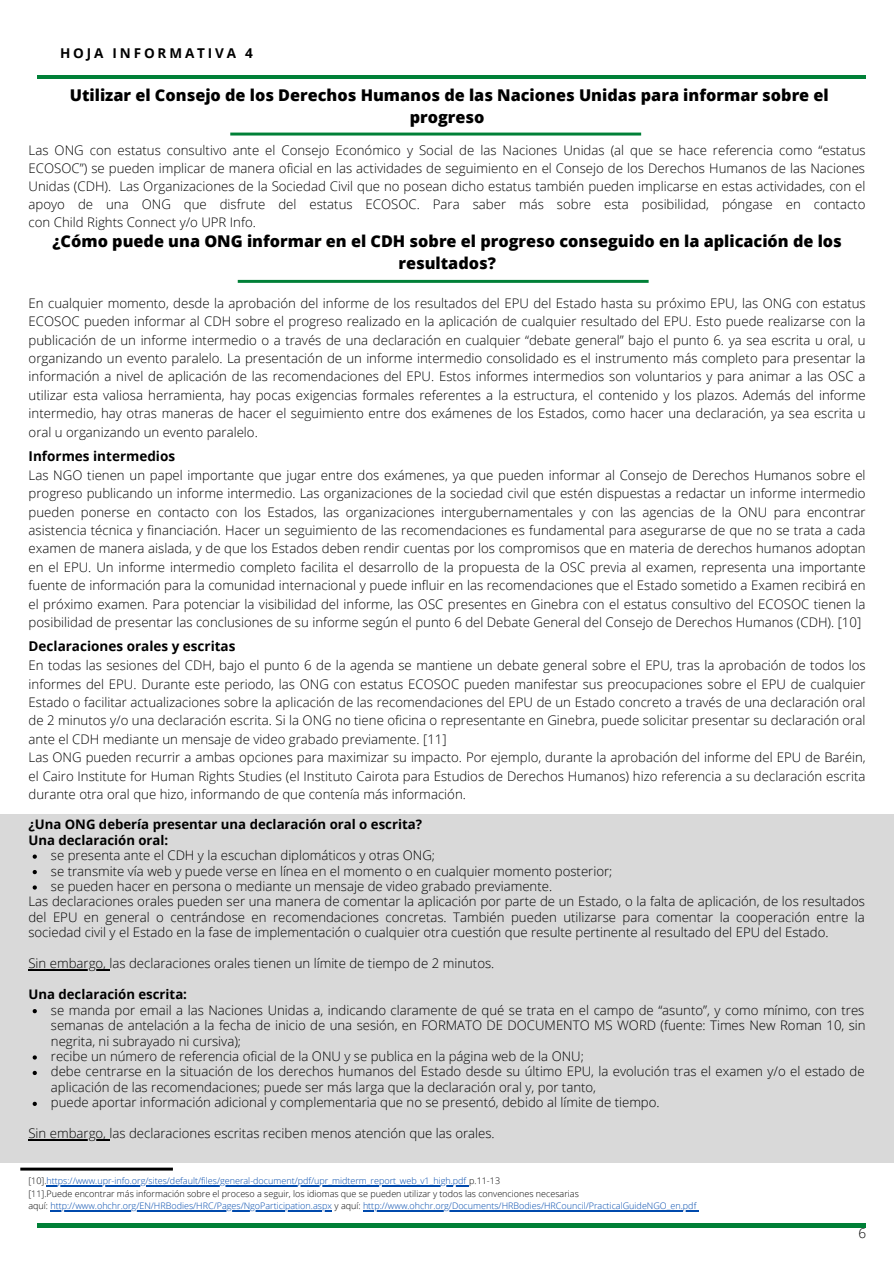
<style>
.page{position:relative;width:894px;height:1264px;background:#fff}
.page>*{position:absolute;margin:0;border:0;box-sizing:border-box;transform-origin:0 0}
.t1{font:800 16.2px/22.5px "Open Sans";color:#000;text-align:center}
.t2{font:700 13.5px "Open Sans";color:#000}
.t3{font:700 13.5px "Open Sans";letter-spacing:.21em;color:#000}
.t4{font:300 13.5px "Open Sans";color:#000}
.t5{font:300 13.2px/18.5px "Open Sans";color:#000;text-align:justify}
.t6{font:700 13.2px "Open Sans";color:#000}
.t7{font:300 9px/12.5px "Open Sans";color:#004aad}
.s1{color:#000}
</style>
<div class="page">
<hr style="left:37px;top:1223px;width:828px;height:3px;background:#008037">
<hr style="left:37px;top:75px;width:828px;height:3px;background:#008037">
<svg style="left:20px;top:1167px;width:153px;height:3px"></svg>
<hr style="left:47px;top:1185px;width:422px;height:1px;background:#004aad">
<hr style="left:50px;top:1210px;width:282px;height:1px;background:#004aad">
<hr style="left:363px;top:1210px;width:333px;height:1px;background:#004aad">
<svg style="left:238px;top:280px;width:410px;height:3px"></svg>
<div style="left:0;top:813px;width:893px;height:349px;background:#d9d9d9"></div>
<svg style="left:33px;top:854px;width:4px;height:4px"></svg>
<svg style="left:33px;top:870px;width:4px;height:4px"></svg>
<svg style="left:33px;top:885px;width:4px;height:4px"></svg>
<svg style="left:33px;top:1009px;width:4px;height:4px"></svg>
<svg style="left:33px;top:1055px;width:4px;height:4px"></svg>
<svg style="left:33px;top:1070px;width:4px;height:5px"></svg>
<svg style="left:33px;top:1101px;width:4px;height:4px"></svg>
<hr style="left:28px;top:969px;width:81px;height:2px;background:#000">
<hr style="left:28px;top:1139px;width:81px;height:2px;background:#000">
<svg style="left:230px;top:133px;width:411px;height:2px"></svg>
<p class="t3" style="left:60px;top:43px;width:194px">HOJA INFORMATIVA 4</p>
<p class="t1" style="left:70px;top:83px;width:760px">Utilizar el Consejo de los Derechos Humanos de las Naciones Unidas para informar sobre el progreso</p>
<p class="t5" style="left:29px;top:141px;width:838px;line-height:18px">Las ONG con estatus consultivo ante el Consejo Económico y Social de las Naciones Unidas (al que se hace referencia como “estatus ECOSOC”) se pueden implicar de manera oficial en las actividades de seguimiento en el Consejo de los Derechos Humanos de las Naciones Unidas (CDH). Las Organizaciones de la Sociedad Civil que no posean dicho estatus también pueden implicarse en estas actividades, con el apoyo de una ONG que disfrute del estatus ECOSOC. Para saber más sobre esta posibilidad, póngase en contacto con Child Rights Connect y/o UPR Info.</p>
<p class="t1" style="left:52px;top:229px;width:790px">¿Cómo puede una ONG informar en el CDH sobre el progreso conseguido en la aplicación de los resultados?</p>
<p class="t5" style="left:29px;top:293px;width:838px">En cualquier momento, desde la aprobación del informe de los resultados del EPU del Estado hasta su próximo EPU, las ONG con estatus ECOSOC pueden informar al CDH sobre el progreso realizado en la aplicación de cualquier resultado del EPU. Esto puede realizarse con la publicación de un informe intermedio o a través de una declaración en cualquier “debate general” bajo el punto 6. ya sea escrita u oral, u organizando un evento paralelo. La presentación de un informe intermedio consolidado es el instrumento más completo para presentar la información a nivel de aplicación de las recomendaciones del EPU. Estos informes intermedios son voluntarios y para animar a las OSC a utilizar esta valiosa herramienta, hay pocas exigencias formales referentes a la estructura, el contenido y los plazos. Además del informe intermedio, hay otras maneras de hacer el seguimiento entre dos exámenes de los Estados, como hacer una declaración, ya sea escrita u oral u organizando un evento paralelo.</p>
<p class="t2" style="left:29px;top:446px;width:148px">Informes intermedios</p>
<p class="t5" style="left:29px;top:465px;width:838px">Las NGO tienen un papel importante que jugar entre dos exámenes, ya que pueden informar al Consejo de Derechos Humanos sobre el progreso publicando un informe intermedio. Las organizaciones de la sociedad civil que estén dispuestas a redactar un informe intermedio pueden ponerse en contacto con los Estados, las organizaciones intergubernamentales y con las agencias de la ONU para encontrar asistencia técnica y financiación. Hacer un seguimiento de las recomendaciones es fundamental para asegurarse de que no se trata a cada examen de manera aislada, y de que los Estados deben rendir cuentas por los compromisos que en materia de derechos humanos adoptan en el EPU. Un informe intermedio completo facilita el desarrollo de la propuesta de la OSC previa al examen, representa una importante fuente de información para la comunidad internacional y puede influir en las recomendaciones que el Estado sometido a Examen recibirá en el próximo examen. Para potenciar la visibilidad del informe, las OSC presentes en Ginebra con el estatus consultivo del ECOSOC tienen la posibilidad de presentar las conclusiones de su informe según el punto 6 del Debate General del Consejo de Derechos Humanos (CDH). [10]</p>
<p class="t2" style="left:29px;top:637px;width:208px">Declaraciones orales y escritas</p>
<p class="t5" style="left:29px;top:655px;width:838px">En todas las sesiones del CDH, bajo el punto 6 de la agenda se mantiene un debate general sobre el EPU, tras la aprobación de todos los informes del EPU. Durante este periodo, las ONG con estatus ECOSOC pueden manifestar sus preocupaciones sobre el EPU de cualquier Estado o facilitar actualizaciones sobre la aplicación de las recomendaciones del EPU de un Estado concreto a través de una declaración oral de 2 minutos y/o una declaración escrita. Si la ONG no tiene oficina o representante en Ginebra, puede solicitar presentar su declaración oral ante el CDH mediante un mensaje de video grabado previamente. [11]</p>
<p class="t5" style="left:29px;top:747px;width:838px">Las ONG pueden recurrir a ambas opciones para maximizar su impacto. Por ejemplo, durante la aprobación del informe del EPU de Baréin, el Cairo Institute for Human Rights Studies (el Instituto Cairota para Estudios de Derechos Humanos) hizo referencia a su declaración escrita durante otra oral que hizo, informando de que contenía más información.</p>
<p class="t6" style="left:28px;top:815px;width:395px">¿Una ONG debería presentar una declaración oral o escrita?</p>
<p class="t6" style="left:28px;top:830px;width:141px">Una declaración oral:</p>
<p class="t5" style="left:51px;top:845px;width:385px">se presenta ante el CDH y la escuchan diplomáticos y otras ONG;</p>
<p class="t5" style="left:51px;top:861px;width:563px">se transmite vía web y puede verse en línea en el momento o en cualquier momento posterior;</p>
<p class="t5" style="left:51px;top:876px;width:502px">se pueden hacer en persona o mediante un mensaje de video grabado previamente.</p>
<p class="t5" style="left:28px;top:893px;width:837px;line-height:15.5px">Las declaraciones orales pueden ser una manera de comentar la aplicación por parte de un Estado, o la falta de aplicación, de los resultados del EPU en general o centrándose en recomendaciones concretas. También pueden utilizarse para comentar la cooperación entre la sociedad civil y el Estado en la fase de implementación o cualquier otra cuestión que resulte pertinente al resultado del EPU del Estado.</p>
<p class="t5" style="left:28px;top:953px;width:467px">Sin embargo, las declaraciones orales tienen un límite de tiempo de 2 minutos.</p>
<p class="t6" style="left:28px;top:985px;width:160px">Una declaración escrita:</p>
<p class="t5" style="left:51px;top:1001px;width:816px;line-height:15.5px">se manda por email a las Naciones Unidas a, indicando claramente de qué se trata en el campo de “asunto”, y como mínimo, con tres semanas de antelación a la fecha de inicio de una sesión, en FORMATO DE DOCUMENTO MS WORD (fuente: Times New Roman 10, sin negrita, ni subrayado ni cursiva);</p>
<p class="t5" style="left:51px;top:1046px;width:534px">recibe un número de referencia oficial de la ONU y se publica en la página web de la ONU;</p>
<p class="t5" style="left:51px;top:1063px;width:815px;line-height:15.5px">debe centrarse en la situación de los derechos humanos del Estado desde su último EPU, la evolución tras el examen y/o el estado de aplicación de las recomendaciones; puede ser más larga que la declaración oral y, por tanto,</p>
<p class="t5" style="left:51px;top:1092px;width:610px">puede aportar información adicional y complementaria que no se presentó, debido al límite de tiempo.</p>
<p class="t5" style="left:28px;top:1123px;width:467px">Sin embargo, las declaraciones escritas reciben menos atención que las orales.</p>
<p class="t7" style="left:28px;top:1174px;width:473px"><span class="s1">[10].</span>https://www.upr-info.org/sites/default/files/general-document/pdf/upr_midterm_report_web_v1_high.pdf <span class="s1">p.11-13</span></p>
<p class="t7" style="left:28px;top:1186px;width:669px"><span class="s1">[11].Puede encontrar más información sobre el proceso a seguir, los idiomas que se pueden utilizar y todos las convenciones necesarias<br>aquí:</span> http://www.ohchr.org/EN/HRBodies/HRC/Pages/NgoParticipation.aspx <span class="s1">y aquí:</span> http://www.ohchr.org/Documents/HRBodies/HRCouncil/PracticalGuideNGO_en.pdf</p>
<p class="t4" style="left:858px;top:1223px;width:9px">6</p>
</div>
